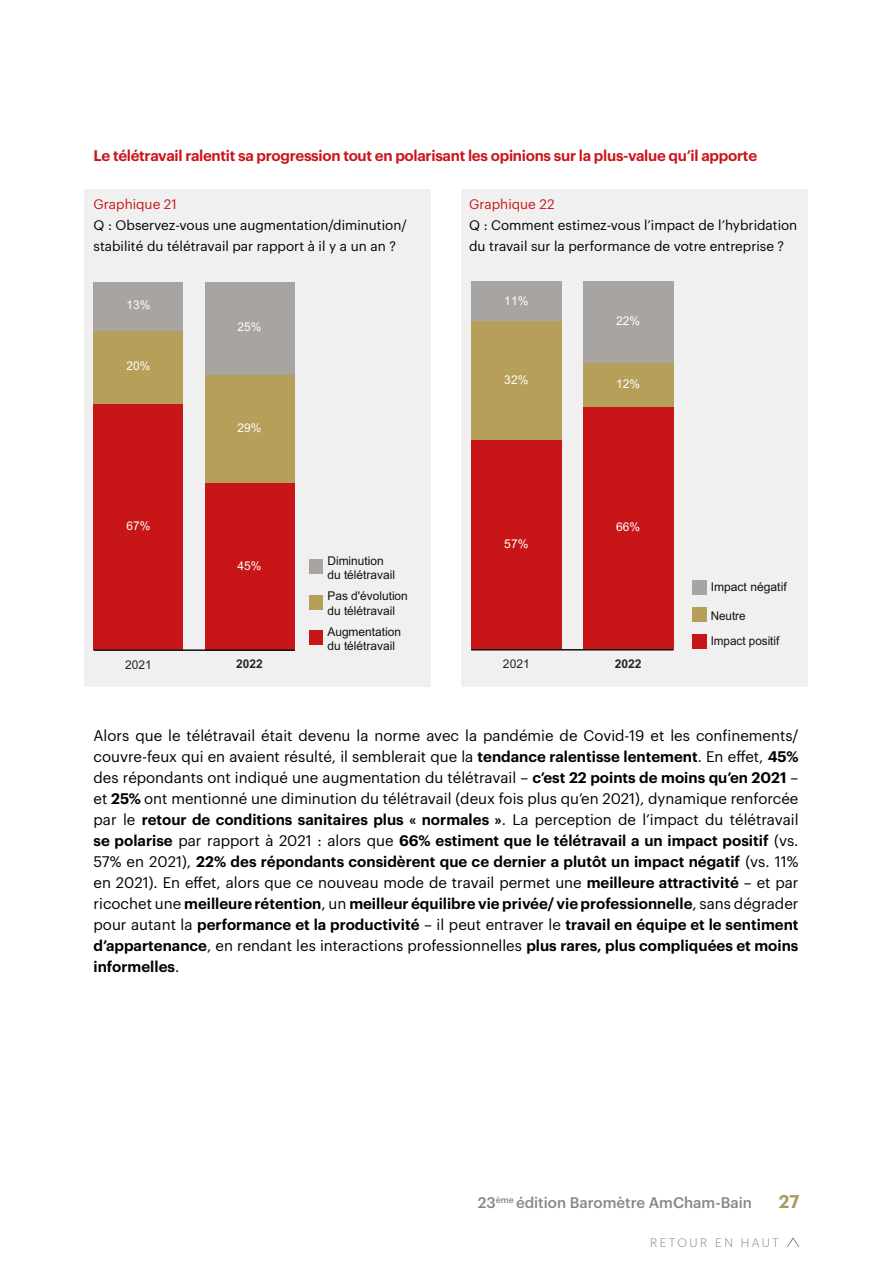
<style>
.page{position:relative;width:893px;height:1263px;background:#fff}
.page>*{position:absolute;margin:0;border:0;box-sizing:border-box;transform-origin:0 0}
.t1{font:600 18px "Graphik";color:#ab9961}
.t2{font:15px/21px "Graphik";color:#000;text-align:justify}
.t3{font:600 15px "Graphik";letter-spacing:-.02em;color:#ca151b}
.t4{font:500 15px "Graphik";color:#878787}
.t5{font:13.5px/21px "Graphik";color:#000}
.t6{font:13.5px "Graphik";color:#ca151b}
.t7{font:12.15px/14.5px "Arial";color:#12100b}
.t8{font:12.15px "Arial";color:#fff}
.t9{font:12.15px/25.7px "Arial";color:#12100b;scale:.96 1}
.t10{font:12.15px "Arial";color:#2a2421}
.t11{font:700 12.15px "Arial";color:#2a2421}
.t12{font:300 12px "Graphik";letter-spacing:.2em;color:#878787}
.s1{font-weight:600}
</style>
<div class="page">
<div style="left:85px;top:189px;width:346px;height:498px;background:#f0f0f0"></div>
<div style="left:461px;top:189px;width:346px;height:498px;background:#f0f0f0"></div>
<div style="left:94px;top:404px;width:89px;height:246px;background:#c81618"></div>
<div style="left:94px;top:330px;width:89px;height:74px;background:#b59f59"></div>
<div style="left:94px;top:282px;width:89px;height:48px;background:#a7a4a2"></div>
<div style="left:205px;top:483px;width:89px;height:167px;background:#c81618"></div>
<div style="left:205px;top:375px;width:89px;height:108px;background:#b59f59"></div>
<div style="left:205px;top:282px;width:89px;height:93px;background:#a7a4a2"></div>
<hr style="left:94px;top:649px;width:200px;height:2px;background:#12100b">
<div style="left:310px;top:560px;width:13px;height:14px;background:#a7a4a2"></div>
<div style="left:310px;top:595px;width:13px;height:14px;background:#b59f59"></div>
<div style="left:310px;top:631px;width:13px;height:14px;background:#c81618"></div>
<div style="left:471px;top:440px;width:90px;height:210px;background:#c81618"></div>
<div style="left:471px;top:321px;width:90px;height:119px;background:#b59f59"></div>
<div style="left:471px;top:282px;width:90px;height:39px;background:#a7a4a2"></div>
<div style="left:583px;top:407px;width:90px;height:243px;background:#c81618"></div>
<div style="left:583px;top:363px;width:90px;height:44px;background:#b59f59"></div>
<div style="left:583px;top:282px;width:90px;height:81px;background:#a7a4a2"></div>
<hr style="left:471px;top:649px;width:202px;height:1px;background:#12100b">
<div style="left:692px;top:580px;width:15px;height:15px;background:#a7a4a2"></div>
<div style="left:692px;top:607px;width:15px;height:14px;background:#b59f59"></div>
<div style="left:692px;top:634px;width:15px;height:14px;background:#c81618"></div>
<svg style="left:787px;top:1237px;width:13px;height:10px"></svg>
<p class="t3" style="left:94px;top:144px;width:665px">Le télétravail ralentit sa progression tout en polarisant les opinions sur la plus-value qu’il apporte</p>
<p class="t6" style="left:94px;top:194px;width:85px">Graphique 21</p>
<p class="t5" style="left:94px;top:213px;width:315px">Q : Observez-vous une augmentation/diminution/ stabilité du télétravail par rapport à il y a un an ?</p>
<p class="t8" style="left:126px;top:297px;width:25px">13%</p>
<p class="t8" style="left:126px;top:358px;width:25px">20%</p>
<p class="t8" style="left:126px;top:517px;width:25px">67%</p>
<p class="t8" style="left:238px;top:319px;width:25px">25%</p>
<p class="t8" style="left:238px;top:419px;width:25px">29%</p>
<p class="t8" style="left:238px;top:557px;width:25px">45%</p>
<p class="t10" style="left:125px;top:656px;width:28px">2021</p>
<p class="t11" style="left:236px;top:655px;width:28px">2022</p>
<p class="t7" style="left:327px;top:553px;width:69px">Diminution du télétravail</p>
<p class="t7" style="left:327px;top:588px;width:82px">Pas d'évolution du télétravail</p>
<p class="t7" style="left:327px;top:624px;width:75px">Augmentation du télétravail</p>
<p class="t6" style="left:469px;top:194px;width:87px">Graphique 22</p>
<p class="t5" style="left:469px;top:213px;width:330px">Q : Comment estimez-vous l’impact de l’hybridation du travail sur la performance de votre entreprise ?</p>
<p class="t8" style="left:504px;top:292px;width:26px">11%</p>
<p class="t8" style="left:504px;top:371px;width:26px">32%</p>
<p class="t8" style="left:504px;top:535px;width:26px">57%</p>
<p class="t8" style="left:616px;top:313px;width:26px">22%</p>
<p class="t8" style="left:616px;top:375px;width:26px">12%</p>
<p class="t8" style="left:616px;top:519px;width:26px">66%</p>
<p class="t10" style="left:503px;top:655px;width:28px">2021</p>
<p class="t11" style="left:615px;top:655px;width:28px">2022</p>
<p class="t7" style="left:711px;top:580px;width:78px">Impact négatif</p>
<p class="t9" style="left:711px;top:602px;width:73px">Neutre<br>Impact positif</p>
<p class="t2" style="left:94px;top:724px;width:706px">Alors que le télétravail était devenu la norme avec la pandémie de Covid-19 et les confinements/ couvre-feux qui en avaient résulté, il semblerait que la <span class="s1">tendance ralentisse lentement</span>. En effet, <span class="s1">45% </span>des répondants ont indiqué une augmentation du télétravail – <span class="s1">c’est 22 points de moins qu’en 2021</span> – et <span class="s1">25%</span> ont mentionné une diminution du télétravail (deux fois plus qu’en 2021), dynamique renforcée par le <span class="s1">retour de conditions sanitaires plus « normales »</span>. La perception de l’impact du télétravail <span class="s1">se polarise</span> par rapport à 2021 : alors que <span class="s1">66% estiment que le télétravail a un impact positif</span> (vs.<br>57% en 2021), <span class="s1">22% des répondants considèrent que ce dernier a plutôt un impact négatif</span> (vs. 11% en 2021). En effet, alors que ce nouveau mode de travail permet une <span class="s1">meilleure attractivité</span> – et par ricochet une <span class="s1">meilleure rétention</span>, un <span class="s1">meilleur équilibre vie privée/ vie professionnelle</span>, sans dégrader pour autant la <span class="s1">performance et la productivité</span> – il peut entraver le <span class="s1">travail en équipe et le sentiment d’appartenance</span>, en rendant les interactions professionnelles <span class="s1">plus rares, plus compliquées et moins informelles</span>.</p>
<p class="t4" style="left:478px;top:1191px;width:276px">23<sup>ème</sup> édition Baromètre AmCham-Bain</p>
<p class="t1" style="left:779px;top:1187px;width:22px">27</p>
<p class="t12" style="left:650px;top:1234px;width:130px">RETOUR EN HAUT</p>
</div>
